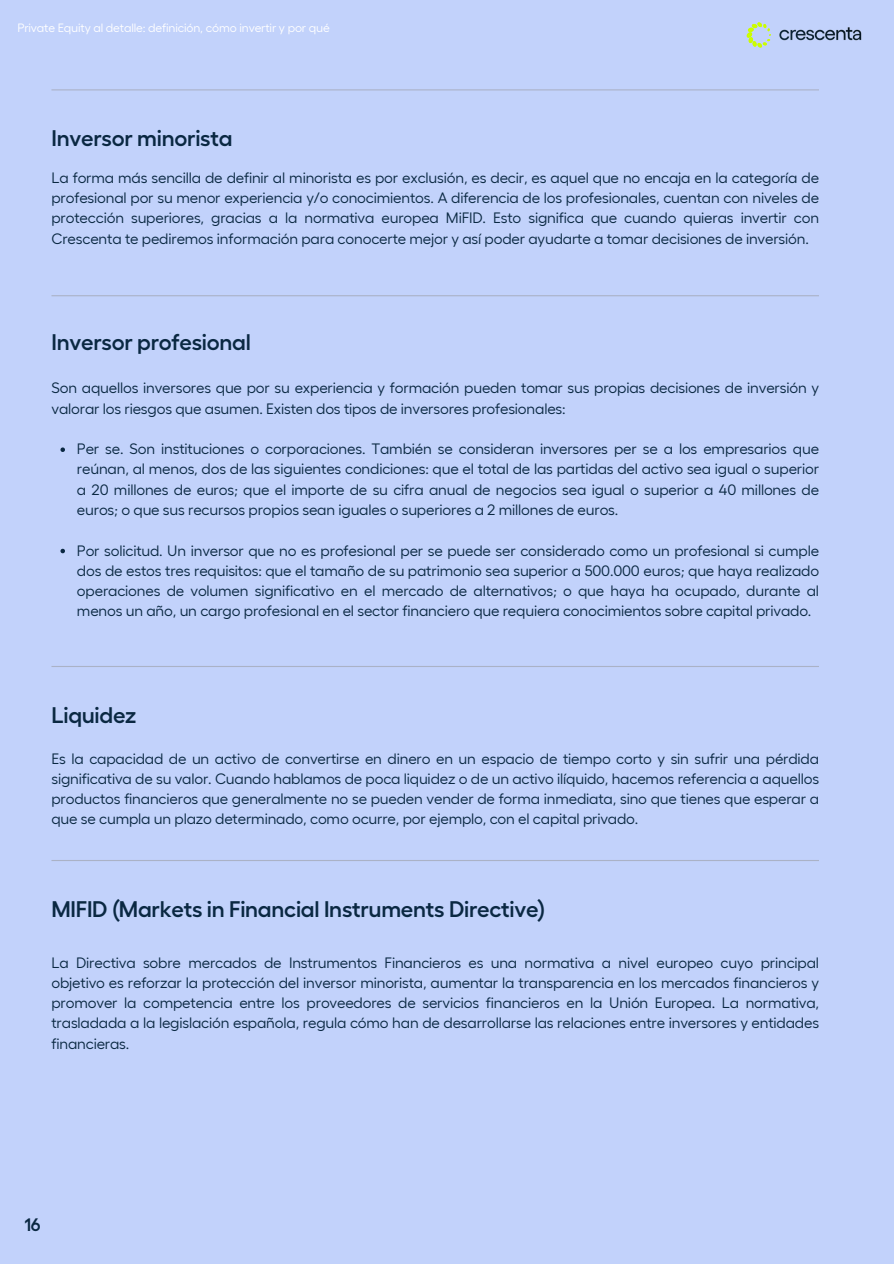
<style>
.page{position:relative;width:894px;height:1264px;background:#fff}
.page>*{position:absolute;margin:0;border:0;box-sizing:border-box;transform-origin:0 0}
.t1{font:600 22.5px "Fellix";letter-spacing:-.01em;color:#0a2842}
.t2{font:600 18px "Fellix";color:#0a2842}
.t3{font:15px/20.2px "Fellix";letter-spacing:-.01em;color:#0a2842;text-align:justify}
.t4{font:12px "Fellix";letter-spacing:-.01em;color:#fff}
</style>
<div class="page">
<div style="left:0;top:0;width:893px;height:1263px;background:#c2d2fb"></div>
<img style="left:746px;top:22px;width:116px;height:26px">
<hr style="left:51px;top:89px;width:767px;height:1px;background:#929292">
<hr style="left:51px;top:295px;width:767px;height:1px;background:#929292">
<hr style="left:51px;top:860px;width:767px;height:1px;background:#929292">
<hr style="left:51px;top:666px;width:767px;height:1px;background:#929292">
<svg style="left:60px;top:447px;width:5px;height:5px"></svg>
<svg style="left:60px;top:549px;width:5px;height:4px"></svg>
<p class="t4" style="left:17px;top:21px;width:314px">Private Equity al detalle: definición, cómo invertir y por qué</p>
<p class="t1" style="left:51px;top:125px;width:182px">Inversor minorista</p>
<p class="t3" style="left:51px;top:167px;width:769px">La forma más sencilla de definir al minorista es por exclusión, es decir, es aquel que no encaja en la categoría de profesional por su menor experiencia y/o conocimientos. A diferencia de los profesionales, cuentan con niveles de protección superiores, gracias a la normativa europea MiFID. Esto significa que cuando quieras invertir con Crescenta te pediremos información para conocerte mejor y así poder ayudarte a tomar decisiones de inversión.</p>
<h2 class="t1" style="left:51px;top:329px;width:201px">Inversor profesional</h2>
<p class="t3" style="left:51px;top:378px;width:769px">Son aquellos inversores que por su experiencia y formación pueden tomar sus propias decisiones de inversión y valorar los riesgos que asumen. Existen dos tipos de inversores profesionales:</p>
<h1 class="t3" style="left:77px;top:439px;width:743px">Per se. Son instituciones o corporaciones. También se consideran inversores per se a los empresarios que reúnan, al menos, dos de las siguientes condiciones: que el total de las partidas del activo sea igual o superior a 20 millones de euros; que el importe de su cifra anual de negocios sea igual o superior a 40 millones de euros; o que sus recursos propios sean iguales o superiores a 2 millones de euros.</h1>
<h2 class="t3" style="left:77px;top:540px;width:743px">Por solicitud. Un inversor que no es profesional per se puede ser considerado como un profesional si cumple dos de estos tres requisitos: que el tamaño de su patrimonio sea superior a 500.000 euros; que haya realizado operaciones de volumen significativo en el mercado de alternativos; o que haya ha ocupado, durante al menos un año, un cargo profesional en el sector financiero que requiera conocimientos sobre capital privado.</h2>
<p class="t1" style="left:51px;top:702px;width:86px">Liquidez</p>
<p class="t3" style="left:51px;top:748px;width:769px">Es la capacidad de un activo de convertirse en dinero en un espacio de tiempo corto y sin sufrir una pérdida significativa de su valor. Cuando hablamos de poca liquidez o de un activo ilíquido, hacemos referencia a aquellos productos financieros que generalmente no se pueden vender de forma inmediata, sino que tienes que esperar a que se cumpla un plazo determinado, como ocurre, por ejemplo, con el capital privado.</p>
<p class="t1" style="left:51px;top:896px;width:495px">MIFID (Markets in Financial Instruments Directive)</p>
<p class="t3" style="left:51px;top:952px;width:769px">La Directiva sobre mercados de Instrumentos Financieros es una normativa a nivel europeo cuyo principal objetivo es reforzar la protección del inversor minorista, aumentar la transparencia en los mercados financieros y promover la competencia entre los proveedores de servicios financieros en la Unión Europea. La normativa, trasladada a la legislación española, regula cómo han de desarrollarse las relaciones entre inversores y entidades financieras.</p>
<h1 class="t2" style="left:24px;top:1213px;width:18px">16</h1>
</div>
